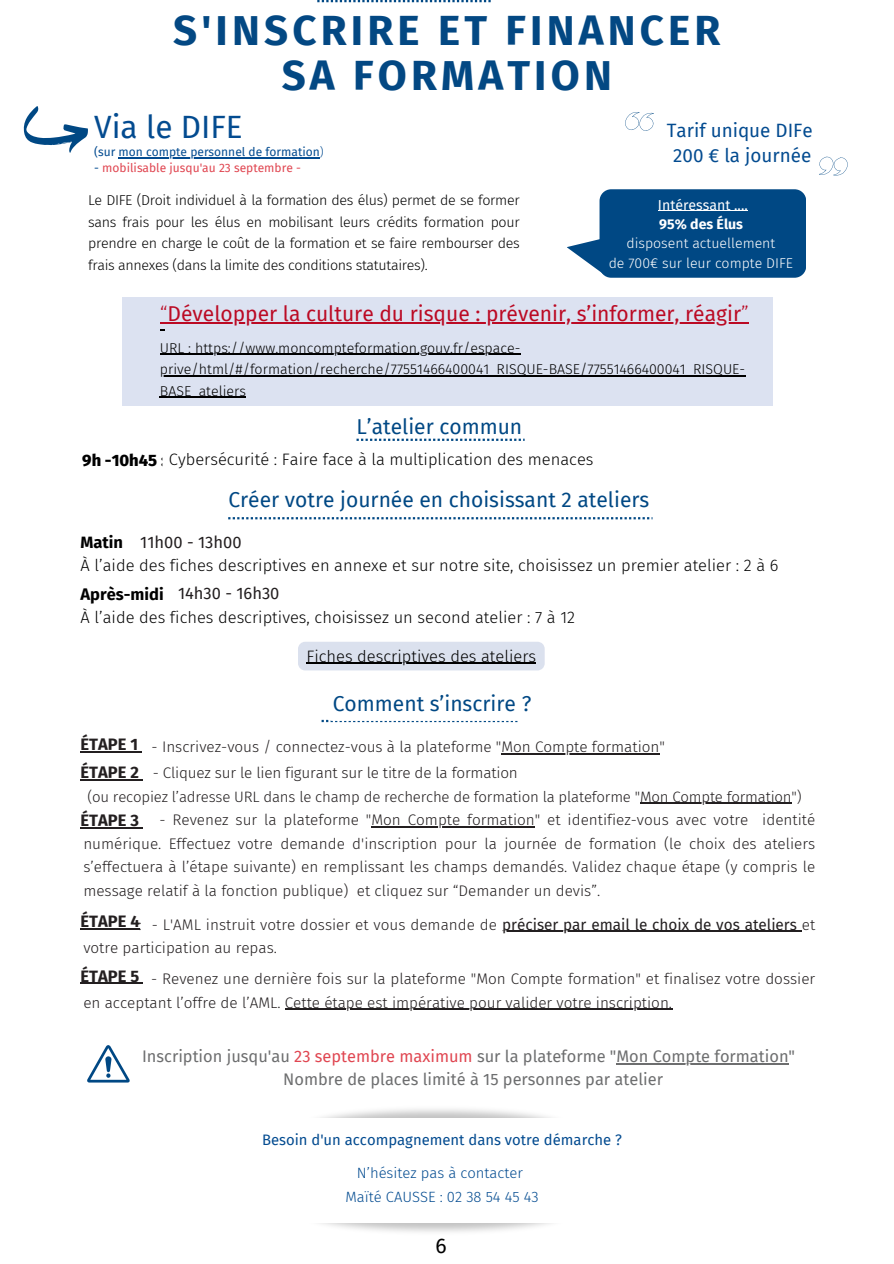
<style>
.page{position:relative;width:894px;height:1264px;background:#fff}
.page>*{position:absolute;margin:0;border:0;box-sizing:border-box;transform-origin:0 0}
.t1{font:700 42px/45px "Fira Sans";letter-spacing:.1em;color:#034883;text-align:center}
.t2{font:31.5px "Fira Sans";color:#034b90}
.t3{font:21px "Fira Sans";color:#004884}
.t4{font:21px "Fira Sans";color:#bb0a24}
.t5{font:21px "Fira Sans";color:#000}
.t6{font:18.9px/25.8px "Fira Sans";color:#034b90;text-align:center}
.t7{font:300 16.5px/22.5px "Fira Sans";color:#000}
.t8{font:700 16.5px "Fira Sans";color:#231f20}
.t9{font:16.5px "Fira Sans";color:#231f20}
.t10{font:16.35px "Fira Sans";color:#6d6e6f}
.t11{font:300 15.3px/23.5px "Fira Sans";color:#231f20;text-align:justify}
.t12{font:300 15px "Fira Sans";letter-spacing:-.01em;color:#231f20}
.t13{font:300 14.85px "Fira Sans";color:#034b90}
.t14{font:14.85px "Fira Sans";color:#034b90}
.t15{font:300 14.25px/21.3px "Fira Sans";color:#000;text-align:justify}
.t16{font:300 14.1px/19.4px "Fira Sans";color:#fff;text-align:center}
.t17{font:12px "Fira Sans";color:#034b90}
.t18{font:12px "Fira Sans";color:#e04651}
.s1{font-weight:300}
.s2{color:#034b90}
.s3{font-weight:400}
.s4{font-weight:700}
.s5{font-weight:800}
.s6{color:#e04651}
</style>
<div class="page">
<svg style="left:23px;top:106px;width:65px;height:47px"></svg>
<svg style="left:567px;top:239px;width:34px;height:34px"></svg>
<div style="left:599px;top:189px;width:207px;height:89px;background:#004884;border-radius:12px"></div>
<hr style="left:657px;top:210px;width:90px;height:1px;background:#fff">
<svg style="left:819px;top:156px;width:28px;height:20px"></svg>
<svg style="left:625px;top:112px;width:28px;height:19px"></svg>
<hr style="left:118px;top:157px;width:202px;height:1px;background:#034b90">
<svg style="left:87px;top:1045px;width:42px;height:37px"></svg>
<hr style="left:616px;top:1063px;width:172px;height:1px;background:#6d6e6f">
<svg style="left:321px;top:720px;width:196px;height:2px"></svg>
<svg style="left:317px;top:0;width:173px;height:2px"></svg>
<svg style="left:356px;top:438px;width:168px;height:3px"></svg>
<svg style="left:228px;top:517px;width:424px;height:2px"></svg>
<hr style="left:501px;top:753px;width:158px;height:1px;background:#231f20">
<hr style="left:640px;top:802px;width:151px;height:1px;background:#231f20">
<hr style="left:371px;top:826px;width:163px;height:1px;background:#231f20">
<hr style="left:502px;top:930px;width:299px;height:1px;background:#231f20">
<hr style="left:285px;top:1008px;width:387px;height:1px;background:#231f20">
<hr style="left:89px;top:751px;width:49px;height:1px;background:#231f20">
<hr style="left:89px;top:779px;width:50px;height:1px;background:#231f20">
<hr style="left:89px;top:827px;width:50px;height:1px;background:#231f20">
<hr style="left:89px;top:928px;width:41px;height:1px;background:#231f20">
<svg style="left:80px;top:982px;width:9px;height:2px"></svg>
<hr style="left:89px;top:982px;width:50px;height:2px;background:#231f20">
<div style="left:324px;top:687px;width:221px;height:34px;background:#fff;border-radius:8px"></div>
<div style="left:123px;top:297px;width:649px;height:109px;background:#dce2f1"></div>
<hr style="left:168px;top:322px;width:573px;height:1px;background:#bb0a24">
<hr style="left:160px;top:354px;width:360px;height:1px;background:#000">
<hr style="left:160px;top:375px;width:585px;height:1px;background:#000">
<hr style="left:160px;top:396px;width:86px;height:2px;background:#000">
<div style="left:298px;top:642px;width:246px;height:28px;background:#dbe1ee"></div>
<hr style="left:306px;top:663px;width:230px;height:1px;background:#000">
<h6 class="t1" style="left:173px;top:8px;width:548px">S'INSCRIRE ET FINANCER<br>SA FORMATION</h6>
<p class="t2" style="left:94px;top:109px;width:150px">Via le DIFE</p>
<p class="t17" style="left:94px;top:145px;width:231px">(sur mon compte personnel de formation<span class="s1">)</span></p>
<p class="t18" style="left:94px;top:161px;width:208px"><span class="s2">-</span> mobilisable jusqu'au 23 septembre -</p>
<p class="t15" style="left:88px;top:190px;width:433px">Le DIFE (Droit individuel à la formation des élus) permet de se former sans frais pour les élus en mobilisant leurs crédits formation pour prendre en charge le coût de la formation et se faire rembourser des frais annexes (dans la limite des conditions statutaires).</p>
<p class="t6" style="left:666px;top:117px;width:147px">Tarif unique DIFe<br>200 € la journée</p>
<h1 class="t16" style="left:608px;top:195px;width:186px"><span class="s3">Intéressant ....<br></span><span class="s4">95% des Élus<br></span>disposent actuellement<br>de 700€ sur leur compte DIFE</h1>
<h3 class="t4" style="left:160px;top:301px;width:590px"><span class="s1">“</span>Développer la culture du risque : prévenir, s’informer, réagir<span class="s1">”</span></h3>
<p class="t15" style="left:160px;top:337px;width:586px;text-align:left">URL : https://www.moncompteformation.gouv.fr/espace&shy;prive/html/#/formation/recherche/77551466400041_RISQUE-BASE/77551466400041_RISQUE-<br>BASE_ateliers</p>
<p class="t3" style="left:356px;top:414px;width:167px">L’atelier commun</p>
<h2 class="t7" style="left:82px;top:448px;width:512px"><span class="s5">9h -10h45 :</span> Cybersécurité : Faire face à la multiplication des menaces</h2>
<h6 class="t3" style="left:228px;top:488px;width:422px">Créer votre journée en choisissant 2 ateliers</h6>
<h6 class="t7" style="left:80px;top:531px;width:699px"><span class="s4">Matin<br></span>À l’aide des fiches descriptives en annexe et sur notre site, choisissez un premier atelier : 2 à 6</h6>
<h2 class="t9" style="left:140px;top:532px;width:103px">11h00 - 13h00</h2>
<h4 class="t7" style="left:80px;top:583px;width:496px"><span class="s4">Après-midi<br></span>À l’aide des fiches descriptives, choisissez un second atelier : 7 à 12</h4>
<h6 class="t9" style="left:178px;top:583px;width:103px">14h30 - 16h30</h6>
<p class="t7" style="left:306px;top:645px;width:231px">Fiches descriptives des ateliers</p>
<p class="t3" style="left:333px;top:691px;width:200px">Comment s’inscrire ?</p>
<h6 class="t8" style="left:80px;top:734px;width:59px">ÉTAPE 1</h6>
<p class="t8" style="left:80px;top:763px;width:60px">ÉTAPE 2</p>
<p class="t8" style="left:80px;top:810px;width:60px">ÉTAPE 3</p>
<h6 class="t11" style="left:152px;top:735px;width:514px">- Inscrivez-vous / connectez-vous à la plateforme "Mon Compte formation"</h6>
<h6 class="t11" style="left:153px;top:761px;width:366px">- Cliquez sur le lien figurant sur le titre de la formation</h6>
<h6 class="t12" style="left:87px;top:787px;width:715px">(ou recopiez l’adresse URL dans le champ de recherche de formation la plateforme "Mon Compte formation")</h6>
<h4 class="t11" style="left:159px;top:808px;width:657px">- Revenez sur la plateforme "Mon Compte formation" et identifiez-vous avec votre identité</h4>
<h4 class="t11" style="left:83px;top:831px;width:733px">numérique. Effectuez votre demande d'inscription pour la journée de formation (le choix des ateliers s’effectuera à l’étape suivante) en remplissant les champs demandés. Validez chaque étape (y compris le message relatif à la fonction publique) et cliquez sur “Demander un devis”.</h4>
<h4 class="t11" style="left:138px;top:912px;width:678px">: - L'AML instruit votre dossier et vous demande de <span class="s3">préciser par email le choix de vos ateliers</span> et</h4>
<h4 class="t11" style="left:83px;top:936px;width:195px">votre participation au repas.</h4>
<h4 class="t11" style="left:151px;top:967px;width:665px">- Revenez une dernière fois sur la plateforme "Mon Compte formation" et finalisez votre dossier</h4>
<h4 class="t11" style="left:83px;top:990px;width:590px">en acceptant l’offre de l’AML. Cette étape est impérative pour valider votre inscription.</h4>
<p class="t8" style="left:80px;top:912px;width:61px">ÉTAPE 4</p>
<p class="t8" style="left:80px;top:966px;width:60px">ÉTAPE 5</p>
<h3 class="t10" style="left:142px;top:1047px;width:654px">Inscription jusqu'au <span class="s6">23 septembre maximum</span> sur la plateforme "Mon Compte formation"</h3>
<h2 class="t10" style="left:283px;top:1069px;width:381px">Nombre de places limité à 15 personnes par atelier</h2>
<h6 class="t14" style="left:262px;top:1130px;width:361px">Besoin d'un accompagnement dans votre démarche ?</h6>
<h6 class="t13" style="left:357px;top:1164px;width:168px">N’hésitez pas à contacter</h6>
<h6 class="t13" style="left:345px;top:1188px;width:195px">Maïté CAUSSE : 02 38 54 45 43</h6>
<h2 class="t5" style="left:435px;top:1233px;width:13px">6</h2>
</div>
